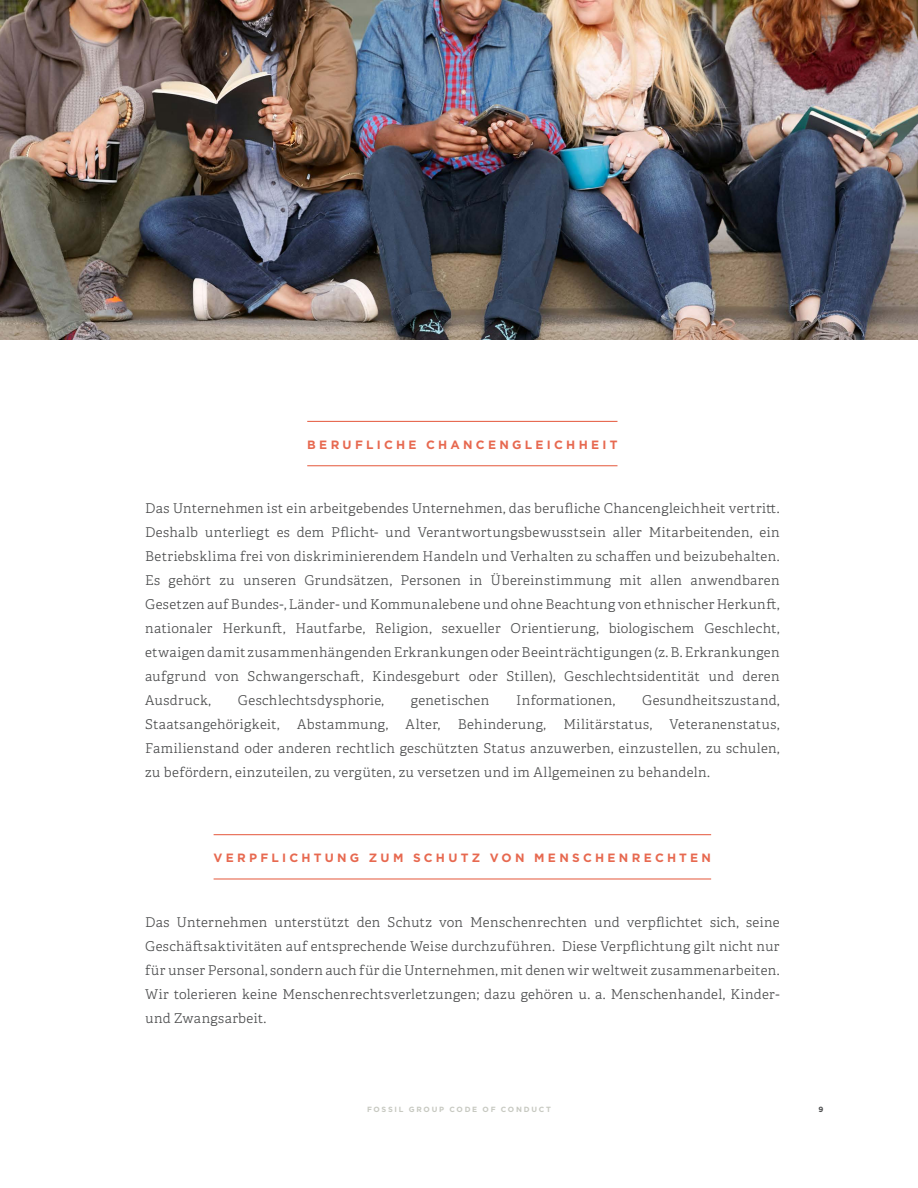
<style>
.page{position:relative;width:918px;height:1188px;background:#fff}
.page>*{position:absolute;margin:0;border:0;box-sizing:border-box;transform-origin:0 0}
.t1{font:300 13.5px/24px "Adelle";letter-spacing:.025em;color:#4b4c4d;text-align:justify}
.Centered_Headline{font:700 12px "Gotham";letter-spacing:.27em;color:#e76950}
.t2{font:700 7.5px "Gotham";letter-spacing:.23em;color:#c7c9c1}
.t3{font:700 7.5px "Gotham";color:#4b4c4d}
</style>
<div class="page">
<img style="left:0;top:0;width:918px;height:339px">
<hr style="left:307px;top:421px;width:310px;height:1px;background:#e76950">
<hr style="left:307px;top:465px;width:310px;height:1px;background:#e76950">
<hr style="left:214px;top:834px;width:497px;height:1px;background:#e76950">
<hr style="left:214px;top:878px;width:497px;height:2px;background:#e76950">
<p class="Centered_Headline" style="left:307px;top:437px;width:312px">BERUFLICHE CHANCENGLEICHHEIT</p>
<p class="t1" style="left:145px;top:497px;width:636px">Das Unternehmen ist ein arbeitgebendes Unternehmen, das berufliche Chancengleichheit vertritt.<br>Deshalb unterliegt es dem Pflicht- und Verantwortungsbewusstsein aller Mitarbeitenden, ein Betriebsklima frei von diskriminierendem Handeln und Verhalten zu schaffen und beizubehalten.<br>Es gehört zu unseren Grundsätzen, Personen in Übereinstimmung mit allen anwendbaren Gesetzen auf Bundes-, Länder- und Kommunalebene und ohne Beachtung von ethnischer Herkunft, nationaler Herkunft, Hautfarbe, Religion, sexueller Orientierung, biologischem Geschlecht, etwaigen damit zusammenhängenden Erkrankungen oder Beeinträchtigungen (z. B. Erkrankungen aufgrund von Schwangerschaft, Kindesgeburt oder Stillen), Geschlechtsidentität und deren Ausdruck,</p>
<p class="t1" style="left:238px;top:689px;width:148px">Geschlechtsdysphorie,</p>
<p class="t1" style="left:411px;top:689px;width:80px">genetischen</p>
<p class="t1" style="left:516px;top:689px;width:101px">Informationen,</p>
<p class="t1" style="left:642px;top:689px;width:139px">Gesundheitszustand,</p>
<p class="t1" style="left:145px;top:713px;width:136px">Staatsangehörigkeit,</p>
<p class="t1" style="left:297px;top:713px;width:93px">Abstammung,</p>
<p class="t1" style="left:406px;top:713px;width:36px">Alter,</p>
<p class="t1" style="left:458px;top:713px;width:90px">Behinderung,</p>
<p class="t1" style="left:563px;top:713px;width:90px">Militärstatus,</p>
<p class="t1" style="left:145px;top:713px;width:636px;text-indent:524px">Veteranenstatus, Familienstand oder anderen rechtlich geschützten Status anzuwerben, einzustellen, zu schulen, zu befördern, einzuteilen, zu vergüten, zu versetzen und im Allgemeinen zu behandeln.</p>
<p class="Centered_Headline" style="left:214px;top:850px;width:499px">VERPFLICHTUNG ZUM SCHUTZ VON MENSCHENRECHTEN</p>
<p class="t1" style="left:145px;top:910px;width:636px">Das Unternehmen unterstützt den Schutz von Menschenrechten und verpflichtet sich, seine Geschäftsaktivitäten auf entsprechende Weise durchzuführen. Diese Verpflichtung gilt nicht nur für unser Personal, sondern auch für die Unternehmen, mit denen wir weltweit zusammenarbeiten.<br>Wir tolerieren keine Menschenrechtsverletzungen; dazu gehören u. a. Menschenhandel, Kinder&shy;und Zwangsarbeit.</p>
<p class="t2" style="left:367px;top:1104px;width:185px">FOSSIL GROUP CODE OF CONDUCT</p>
<p class="t3" style="left:819px;top:1104px;width:6px">9</p>
</div>
